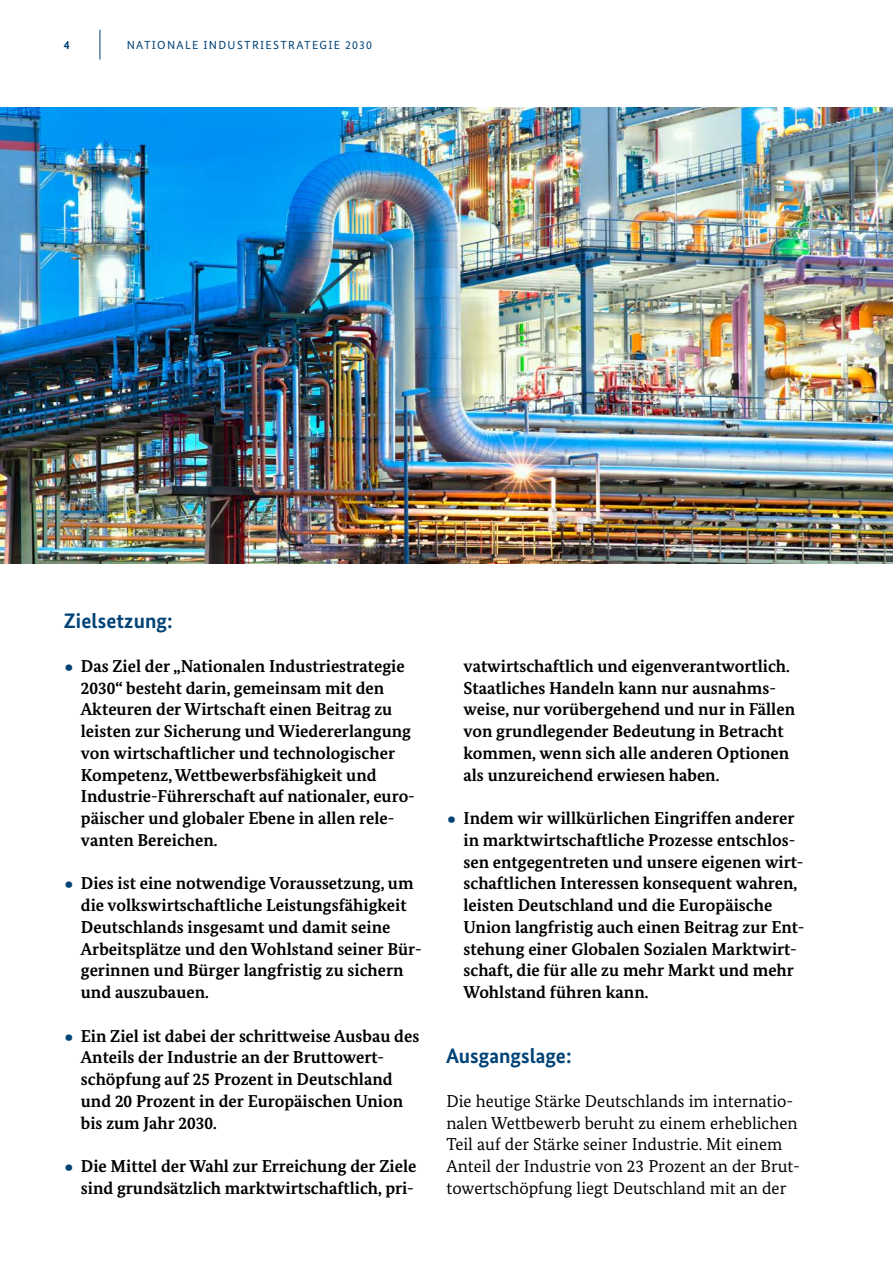
<style>
.page{position:relative;width:893px;height:1263px;background:#fff}
.page>*{position:absolute;margin:0;border:0;box-sizing:border-box;transform-origin:0 0}
.t1{font:700 21px "Bundes Sans";color:#004377}
.t2{font:700 17.25px/21.8px "Bundes Serif";color:#000}
.t3{font:17.25px/21.8px "Bundes Serif";color:#000}
.t4{font:700 12px "Bundes Sans";color:#004377}
.t5{font:11.7px "Bundes Sans";letter-spacing:.11em;color:#004377}
.s1{font-weight:400;font-size:31.5px;color:#004377}
</style>
<div class="page">
<hr style="left:100px;top:30px;width:1px;height:30px;background:#004377">
<img style="left:0;top:107px;width:893px;height:456px">
<p class="t4" style="left:64px;top:37px;width:7px">4</p>
<p class="t5" style="left:127px;top:38px;width:247px">NATIONALE INDUSTRIESTRATEGIE 2030</p>
<h2 class="t1" style="left:64px;top:608px;width:111px">Zielsetzung:</h2>
<p class="t2" style="left:81px;top:655px;width:336px;text-indent:-17px"><span class="s1">•</span> Das Ziel der „Nationalen Industriestrategie 2030“ besteht darin, gemeinsam mit den Akteuren der Wirtschaft einen Beitrag zu leisten zur Sicherung und Wiedererlangung von wirtschaftlicher und technologischer Kompetenz, Wettbewerbsfähigkeit und Industrie-Führerschaft auf nationaler, euro&shy;päischer und globaler Ebene in allen rele&shy;vanten Bereichen.</p>
<p class="t2" style="left:81px;top:872px;width:342px;text-indent:-17px"><span class="s1">•</span> Dies ist eine notwendige Voraussetzung, um die volkswirtschaftliche Leistungsfähigkeit Deutschlands insgesamt und damit seine Arbeitsplätze und den Wohlstand seiner Bür&shy;gerinnen und Bürger langfristig zu sichern und auszubauen.</p>
<p class="t2" style="left:81px;top:1025px;width:340px;text-indent:-17px"><span class="s1">•</span> Ein Ziel ist dabei der schrittweise Ausbau des Anteils der Industrie an der Bruttowert&shy;schöpfung auf 25 Prozent in Deutschland und 20 Prozent in der Europäischen Union bis zum Jahr 2030.</p>
<p class="t2" style="left:64px;top:1155px;width:354px;text-align:right"><span class="s1">•</span> Die Mittel der Wahl zur Erreichung der Ziele sind grundsätzlich marktwirtschaftlich, pri-</p>
<p class="t2" style="left:463px;top:655px;width:333px">vatwirtschaftlich und eigenverantwortlich.<br>Staatliches Handeln kann nur ausnahms&shy;weise, nur vorübergehend und nur in Fällen von grundlegender Bedeutung in Betracht kommen, wenn sich alle anderen Optionen als unzureichend erwiesen haben.</p>
<p class="t2" style="left:463px;top:807px;width:342px;text-indent:-17px"><span class="s1">•</span> Indem wir willkürlichen Eingriffen anderer in marktwirtschaftliche Prozesse entschlos&shy;sen entgegentreten und unsere eigenen wirt&shy;schaftlichen Interessen konsequent wahren, leisten Deutschland und die Europäische Union langfristig auch einen Beitrag zur Ent&shy;stehung einer Globalen Sozialen Marktwirt&shy;schaft, die für alle zu mehr Markt und mehr Wohlstand führen kann.</p>
<h2 class="t1" style="left:446px;top:1043px;width:127px">Ausgangslage:</h2>
<p class="t3" style="left:446px;top:1090px;width:355px">Die heutige Stärke Deutschlands im internatio&shy;nalen Wettbewerb beruht zu einem erheblichen Teil auf der Stärke seiner Industrie. Mit einem Anteil der Industrie von 23 Prozent an der Brut&shy;towertschöpfung liegt Deutschland mit an der</p>
</div>
